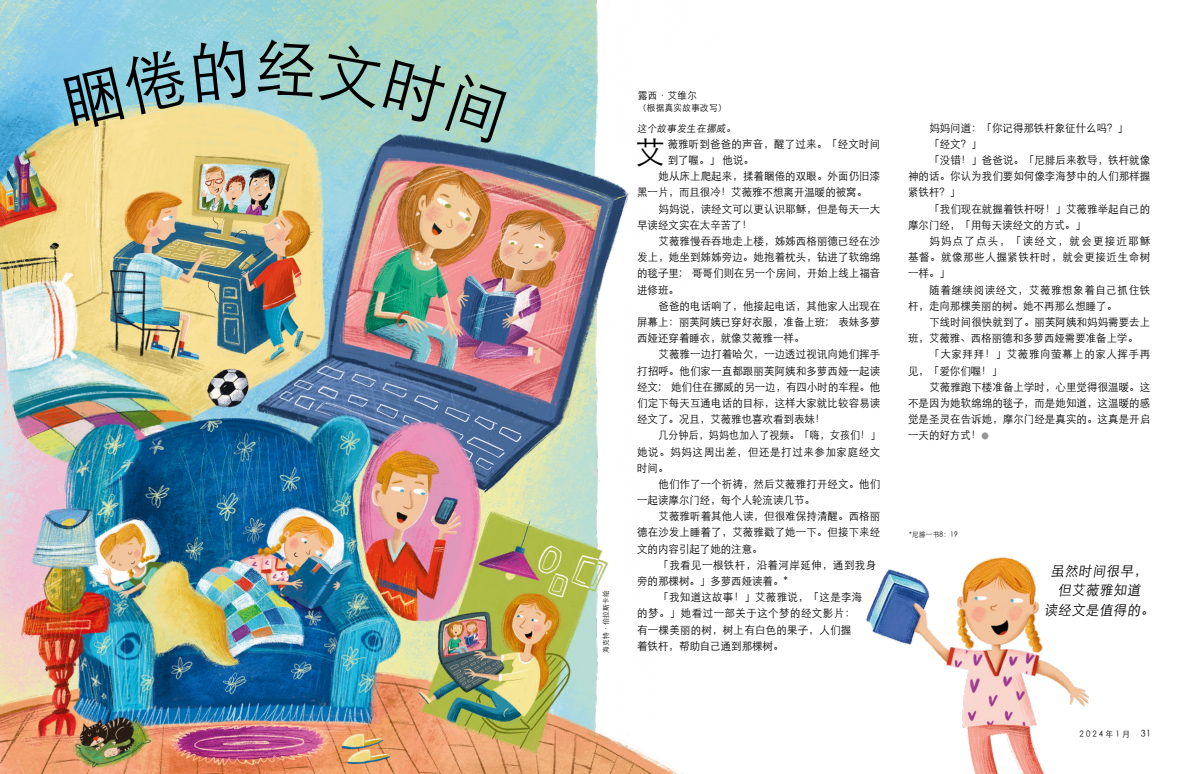
<style>
.page{position:relative;width:1191px;height:774px;background:#fff}
.page>*{position:absolute;margin:0;border:0;box-sizing:border-box;transform-origin:0 0}
.p1_first{font:300 31.8px "ST Heiti SC";color:#000;scale:.95 1}
.p1_kicker{font:300 14px/19.6px "ST Heiti SC";color:#000;text-align:center;scale:.95 1}
.p1{font:300 11px/16.2px "ST Heiti SC";letter-spacing:.005em;color:#000;text-align:justify;scale:.95 1}
.p1-2{font:300 11px/16.2px "ST Heiti SC";letter-spacing:.03em;color:#000;scale:.95 1}
.p1-3{font:300 11px/16.2px "ST Heiti SC";letter-spacing:.06em;color:#000;scale:.95 1}
.p1-4{font:300 11px/16.2px "ST Heiti SC";letter-spacing:.005em;color:#000;text-align:justify;scale:.9 1}
.p1-5{font:300 11px/16.2px "ST Heiti SC";letter-spacing:.045em;color:#000;scale:.95 1}
.p1_first-2{font:300 11px/16.2px "ST Heiti SC";letter-spacing:.02em;color:#000;scale:.95 1}
.p1_bio{font:300 10px "ST Heiti SC";color:#000;scale:.95 1}
.p1_author-name{font:300 10px "ST Heiti SC";color:#000;scale:.95 1}
.p1_author-role{font:300 9px "ST Heiti SC";letter-spacing:.04em;color:#000;scale:.95 1}
.t1{font:300 8.2px "ST Heiti SC";letter-spacing:.28em;color:#000;scale:.95 1}
.p1_note_decimal-1_only{font:300 7px "ST Heiti SC";letter-spacing:.04em;color:#000;scale:.95 1}
.s1{font-size:8.5px;color:#969798}
.s2{font-size:9.2px}
</style>
<div class="page">
<img style="left:0;top:0;width:686px;height:774px">
<img style="left:866px;top:557px;width:223px;height:217px">
<svg style="left:63px;top:38px;width:184px;height:93px;background:#a6d3d0"></svg>
<svg style="left:257px;top:38px;width:251px;height:106px;background:#a7d3c5"></svg>
<p class="p1_note_decimal-1_only" style="left:600px;top:652px;width:67px;rotate:-90deg">海克特·伯拉斯卡绘</p>
<p class="p1_author-name" style="left:638px;top:87px;width:64px">露西·艾维尔</p>
<p class="p1_author-role" style="left:638px;top:100px;width:95px">（根据真实故事改写）</p>
<p class="p1_bio" style="left:637px;top:119px;width:107px">这个故事发生在挪威。</p>
<p class="p1_first" style="left:635px;top:125px;width:33px">艾</p>
<p class="p1_first-2" style="left:667px;top:135px;width:225px">薇雅听到爸爸的声音，醒了过来。「经文时间到了喔。」 他说。</p>
<p class="p1" style="left:637px;top:167px;width:257px;text-indent:21px">她从床上爬起来，揉着睏倦的双眼。外面仍旧漆黑一片，而且很冷！艾薇雅不想离开温暖的被窝。</p>
<p class="p1" style="left:637px;top:199px;width:257px;text-indent:21px">妈妈说，读经文可以更认识耶稣，但是每天一大早读经文实在太辛苦了！</p>
<p class="p1" style="left:637px;top:232px;width:257px;text-indent:21px">艾薇雅慢吞吞地走上楼，姊姊西格丽德已经在沙发上，她坐到姊姊旁边。她抱着枕头，钻进了软绵绵的毯子里; 哥哥们则在另一个房间，开始上线上福音进修班。</p>
<p class="p1" style="left:637px;top:296px;width:257px;text-indent:21px">爸爸的电话响了，他接起电话，其他家人出现在屏幕上：丽芙阿姨已穿好衣服，准备上班; 表妹多萝西娅还穿着睡衣，就像艾薇雅一样。</p>
<p class="p1" style="left:637px;top:345px;width:257px;text-indent:21px">艾薇雅一边打着哈欠，一边透过视讯向她们挥手打招呼。他们家一直都跟丽芙阿姨和多萝西娅一起读经文; 她们住在挪威的另一边，有四小时的车程。他们定下每天互通电话的目标，这样大家就比较容易读经文了。况且，艾薇雅也喜欢看到表妹！</p>
<p class="p1-4" style="left:637px;top:426px;width:272px;text-indent:21px">几分钟后，妈妈也加入了视频。「嗨，女孩们！」她说。妈妈这周出差，但还是打过来参加家庭经文时间。</p>
<p class="p1" style="left:637px;top:475px;width:257px;text-indent:21px">他们作了一个祈祷，然后艾薇雅打开经文。他们一起读摩尔门经，每个人轮流读几节。</p>
<p class="p1" style="left:637px;top:507px;width:257px;text-indent:21px">艾薇雅听着其他人读，但很难保持清醒。西格丽德在沙发上睡着了，艾薇雅戳了她一下。但接下来经文的内容引起了她的注意。</p>
<p class="p1-5" style="left:637px;top:556px;width:253px;text-indent:21px">「我看见一根铁杆，沿着河岸延伸，通到我身旁的那棵树。」多萝西娅读着。*</p>
<p class="p1-2" style="left:637px;top:588px;width:238px;text-indent:21px">「我知道这故事！」艾薇雅说，「这是李海的梦。」她看过一部关于这个梦的经文影片：有一棵美丽的树，树上有白色的果子，人们握着铁杆，帮助自己通到那棵树。</p>
<p class="p1" style="left:929px;top:118px;width:210px">妈妈问道：「你记得那铁杆象征什么吗？」</p>
<p class="p1" style="left:929px;top:135px;width:56px">「经文？」</p>
<p class="p1" style="left:908px;top:151px;width:256px;text-indent:21px">「没错！」爸爸说。「尼腓后来教导，铁杆就像神的话。你认为我们要如何像李海梦中的人们那样握紧铁杆？」</p>
<p class="p1" style="left:908px;top:199px;width:256px;text-indent:21px">「我们现在就握着铁杆呀！」艾薇雅举起自己的摩尔门经，「用每天读经文的方式。」</p>
<p class="p1" style="left:908px;top:232px;width:256px;text-indent:21px">妈妈点了点头，「读经文，就会更接近耶稣基督。就像那些人握紧铁杆时，就会更接近生命树一样。」</p>
<p class="p1-3" style="left:908px;top:280px;width:256px;text-indent:21px">随着继续阅读经文，艾薇雅想象着自己抓住铁杆，走向那棵美丽的树。她不再那么想睡了。</p>
<p class="p1" style="left:908px;top:313px;width:256px;text-indent:21px">下线时间很快就到了。丽芙阿姨和妈妈需要去上班，艾薇雅、西格丽德和多萝西娅需要准备上学。</p>
<p class="p1-3" style="left:908px;top:345px;width:256px;text-indent:21px">「大家拜拜！」艾薇雅向萤幕上的家人挥手再见，「爱你们喔！」</p>
<p class="p1" style="left:908px;top:377px;width:256px;text-indent:21px">艾薇雅跑下楼准备上学时，心里觉得很温暖。这不是因为她软绵绵的毯子，而是她知道，这温暖的感觉是圣灵在告诉她，摩尔门经是真实的。这真是开启一天的好方式！<span class="s1">●</span></p>
<p class="p1_note_decimal-1_only" style="left:909px;top:528px;width:53px">*尼腓一书8：19</p>
<p class="p1_kicker" style="left:1044px;top:559px;width:120px">虽然时间很早，但艾薇雅知道<br>读经文是值得的。</p>
<p class="t1" style="left:1079px;top:727px;width:77px">2024年1月 <span class="s2">31</span></p>
</div>
